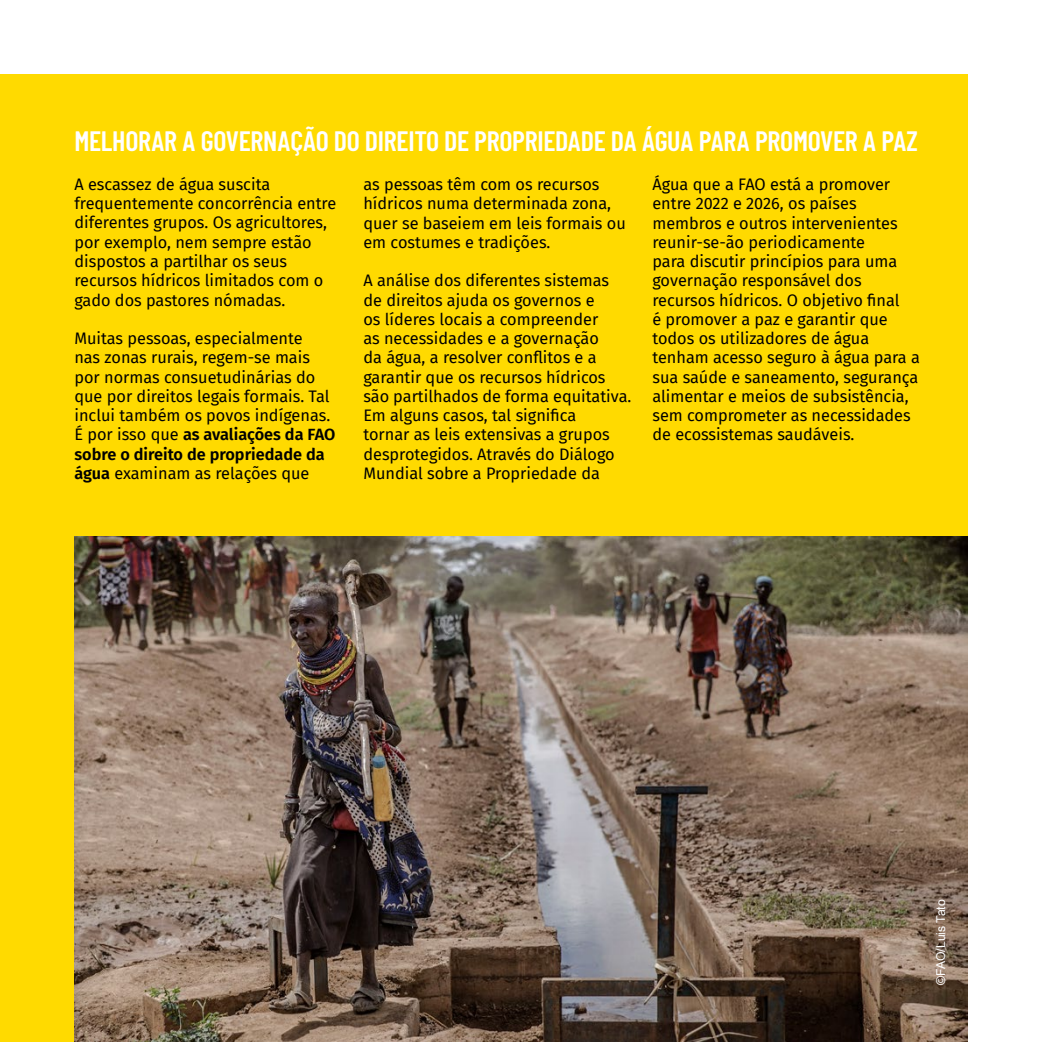
<style>
.page{position:relative;width:1042px;height:1042px;background:#fff}
.page>*{position:absolute;margin:0;border:0;box-sizing:border-box;transform-origin:0 0}
.t1{font:600 28px "Barlow Condensed";letter-spacing:-.01em;color:#fff}
.t2{font:16.28px/19.2px "Fira Sans";color:#000}
.t3{font:12.25px "Arial";color:#fff}
.s1{font-weight:600}
</style>
<div class="page">
<div style="left:0;top:74px;width:967px;height:968px;background:#ffda00"></div>
<img style="left:74px;top:536px;width:893px;height:506px">
<h1 class="t1" style="left:74px;top:123px;width:845px">MELHORAR A GOVERNAÇÃO DO DIREITO DE PROPRIEDADE DA ÁGUA PARA PROMOVER A PAZ</h1>
<p class="t2" style="left:74px;top:174px;width:263px">A escassez de água suscita frequentemente concorrência entre diferentes grupos. Os agricultores, por exemplo, nem sempre estão dispostos a partilhar os seus recursos hídricos limitados com o gado dos pastores nómadas.</p>
<p class="t2" style="left:74px;top:328px;width:262px">Muitas pessoas, especialmente<br>nas zonas rurais, regem-se mais por normas consuetudinárias do que por direitos legais formais. Tal inclui também os povos indígenas.<br>É por isso que <span class="s1">as avaliações da FAO sobre o direito de propriedade da água</span> examinam as relações que</p>
<p class="t2" style="left:652px;top:174px;width:269px">Água que a FAO está a promover entre 2022 e 2026, os países membros e outros intervenientes reunir-se-ão periodicamente<br>para discutir princípios para uma governação responsável dos recursos hídricos. O objetivo final<br>é promover a paz e garantir que todos os utilizadores de água tenham acesso seguro à água para a sua saúde e saneamento, segurança alimentar e meios de subsistência, sem comprometer as necessidades de ecossistemas saudáveis.</p>
<p class="t2" style="left:363px;top:174px;width:264px">as pessoas têm com os recursos hídricos numa determinada zona, quer se baseiem em leis formais ou em costumes e tradições.</p>
<p class="t2" style="left:363px;top:271px;width:269px">A análise dos diferentes sistemas de direitos ajuda os governos e<br>os líderes locais a compreender<br>as necessidades e a governação<br>da água, a resolver conflitos e a garantir que os recursos hídricos são partilhados de forma equitativa.<br>Em alguns casos, tal significa<br>tornar as leis extensivas a grupos desprotegidos. Através do Diálogo<br>Mundial sobre a Propriedade da</p>
<p class="t3" style="left:933px;top:985px;width:87px;rotate:-90deg">©FAO/Luis Tato</p>
</div>
